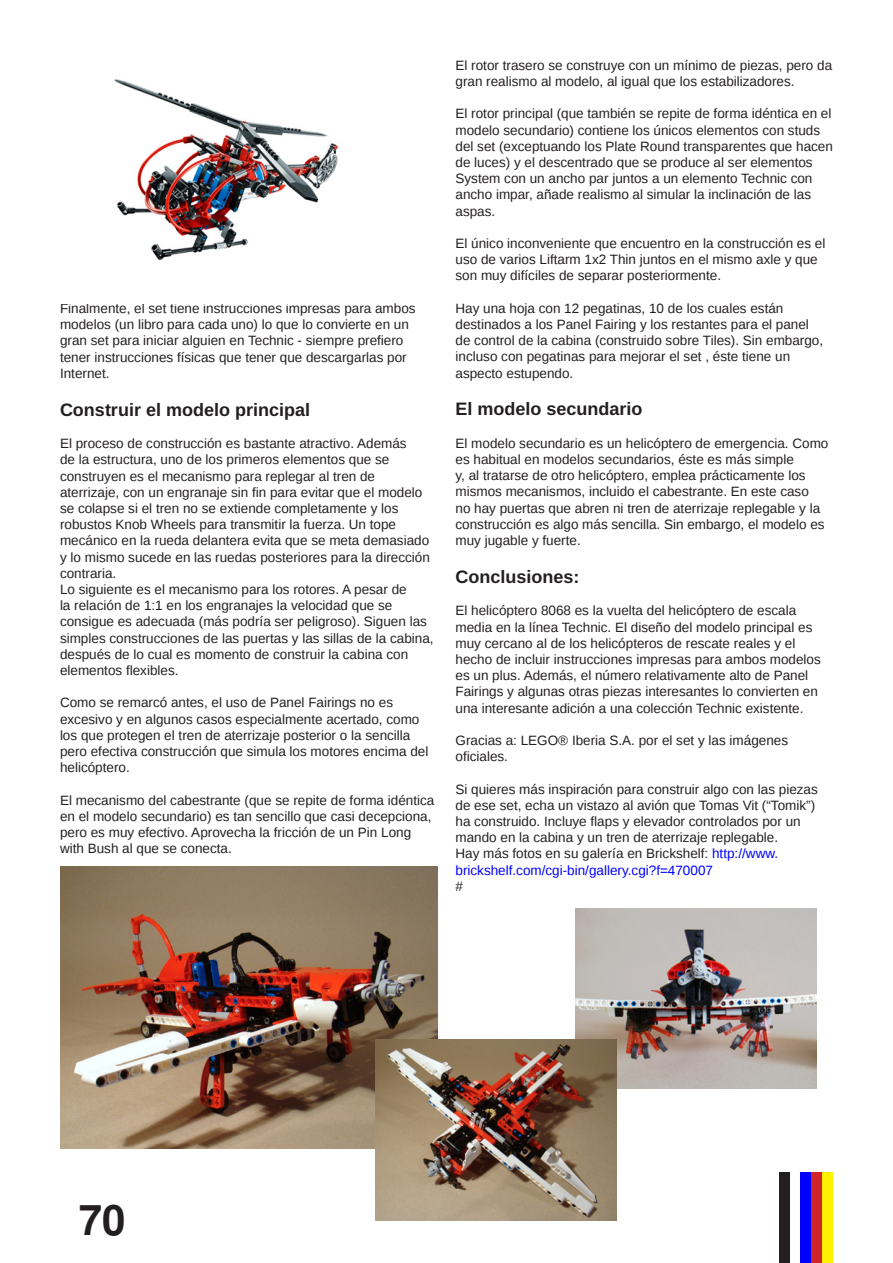
<style>
.page{position:relative;width:893px;height:1263px;background:#fff}
.page>*{position:absolute;margin:0;border:0;box-sizing:border-box;transform-origin:0 0}
.t1{font:700 42px "Free Sans";color:#231f20}
.t2{font:700 18px "Liberation Sans";color:#231f20}
.t3{font:13.5px/16.2px "Liberation Sans";color:#231f20}
.s1{color:#00f}
</style>
<div class="page">
<img style="left:576px;top:908px;width:240px;height:181px">
<img style="left:114px;top:79px;width:225px;height:181px">
<img style="left:60px;top:866px;width:377px;height:282px">
<img style="left:376px;top:1040px;width:241px;height:180px">
<div style="left:779px;top:1173px;width:11px;height:90px;background:#231f20"></div>
<div style="left:800px;top:1173px;width:11px;height:90px;background:#00f"></div>
<div style="left:811px;top:1173px;width:11px;height:90px;background:#d1232a"></div>
<div style="left:822px;top:1173px;width:11px;height:90px;background:#fff101"></div>
<p class="t3" style="left:60px;top:300px;width:357px">Finalmente, el set tiene instrucciones impresas para ambos modelos (un libro para cada uno) lo que lo convierte en un gran set para iniciar alguien en Technic - siempre prefiero tener instrucciones físicas que tener que descargarlas por Internet.</p>
<h2 class="t2" style="left:60px;top:399px;width:252px">Construir el modelo principal</h2>
<p class="t3" style="left:60px;top:435px;width:375px">El proceso de construcción es bastante atractivo. Además<br>de la estructura, uno de los primeros elementos que se construyen es el mecanismo para replegar al tren de aterrizaje, con un engranaje sin fin para evitar que el modelo se colapse si el tren no se extiende completamente y los robustos Knob Wheels para transmitir la fuerza. Un tope mecánico en la rueda delantera evita que se meta demasiado y lo mismo sucede en las ruedas posteriores para la dirección contraria.<br>Lo siguiente es el mecanismo para los rotores. A pesar de<br>la relación de 1:1 en los engranajes la velocidad que se consigue es adecuada (más podría ser peligroso). Siguen las simples construcciones de las puertas y las sillas de la cabina, después de lo cual es momento de construir la cabina con elementos flexibles.</p>
<p class="t3" style="left:60px;top:694px;width:370px">Como se remarcó antes, el uso de Panel Fairings no es excesivo y en algunos casos especialmente acertado, como los que protegen el tren de aterrizaje posterior o la sencilla pero efectiva construcción que simula los motores encima del helicóptero.</p>
<p class="t3" style="left:60px;top:792px;width:376px">El mecanismo del cabestrante (que se repite de forma idéntica en el modelo secundario) es tan sencillo que casi decepciona, pero es muy efectivo. Aprovecha la fricción de un Pin Long with Bush al que se conecta.</p>
<p class="t3" style="left:455px;top:57px;width:378px">El rotor trasero se construye con un mínimo de piezas, pero da gran realismo al modelo, al igual que los estabilizadores.</p>
<p class="t3" style="left:455px;top:106px;width:379px">El rotor principal (que también se repite de forma idéntica en el modelo secundario) contiene los únicos elementos con studs del set (exceptuando los Plate Round transparentes que hacen de luces) y el descentrado que se produce al ser elementos System con un ancho par juntos a un elemento Technic con ancho impar, añade realismo al simular la inclinación de las aspas.</p>
<p class="t3" style="left:455px;top:235px;width:371px">El único inconveniente que encuentro en la construcción es el uso de varios Liftarm 1x2 Thin juntos en el mismo axle y que son muy difíciles de separar posteriormente.</p>
<p class="t3" style="left:455px;top:300px;width:369px">Hay una hoja con 12 pegatinas, 10 de los cuales están destinados a los Panel Fairing y los restantes para el panel de control de la cabina (construido sobre Tiles). Sin embargo, incluso con pegatinas para mejorar el set , éste tiene un aspecto estupendo.</p>
<h2 class="t2" style="left:455px;top:399px;width:189px">El modelo secundario</h2>
<p class="t3" style="left:455px;top:435px;width:374px">El modelo secundario es un helicóptero de emergencia. Como es habitual en modelos secundarios, éste es más simple<br>y, al tratarse de otro helicóptero, emplea prácticamente los mismos mecanismos, incluido el cabestrante. En este caso<br>no hay puertas que abren ni tren de aterrizaje replegable y la construcción es algo más sencilla. Sin embargo, el modelo es muy jugable y fuerte.</p>
<h2 class="t2" style="left:455px;top:567px;width:126px">Conclusiones:</h2>
<p class="t3" style="left:455px;top:602px;width:367px">El helicóptero 8068 es la vuelta del helicóptero de escala media en la línea Technic. El diseño del modelo principal es muy cercano al de los helicópteros de rescate reales y el hecho de incluir instrucciones impresas para ambos modelos es un plus. Además, el número relativamente alto de Panel Fairings y algunas otras piezas interesantes lo convierten en una interesante adición a una colección Technic existente.</p>
<p class="t3" style="left:455px;top:732px;width:334px">Gracias a: LEGO® Iberia S.A. por el set y las imágenes oficiales.</p>
<p class="t3" style="left:455px;top:781px;width:364px">Si quieres más inspiración para construir algo con las piezas de ese set, echa un vistazo al avión que Tomas Vit (“Tomik”) ha construido. Incluye flaps y elevador controlados por un mando en la cabina y un tren de aterrizaje replegable.<br>Hay más fotos en su galería en Brickshelf: <span class="s1">http://www. brickshelf.com/cgi-bin/gallery.cgi?f=470007</span></p>
<p class="t3" style="left:455px;top:878px;width:9px">#</p>
<h1 class="t1" style="left:79px;top:1201px;width:48px">70</h1>
</div>
